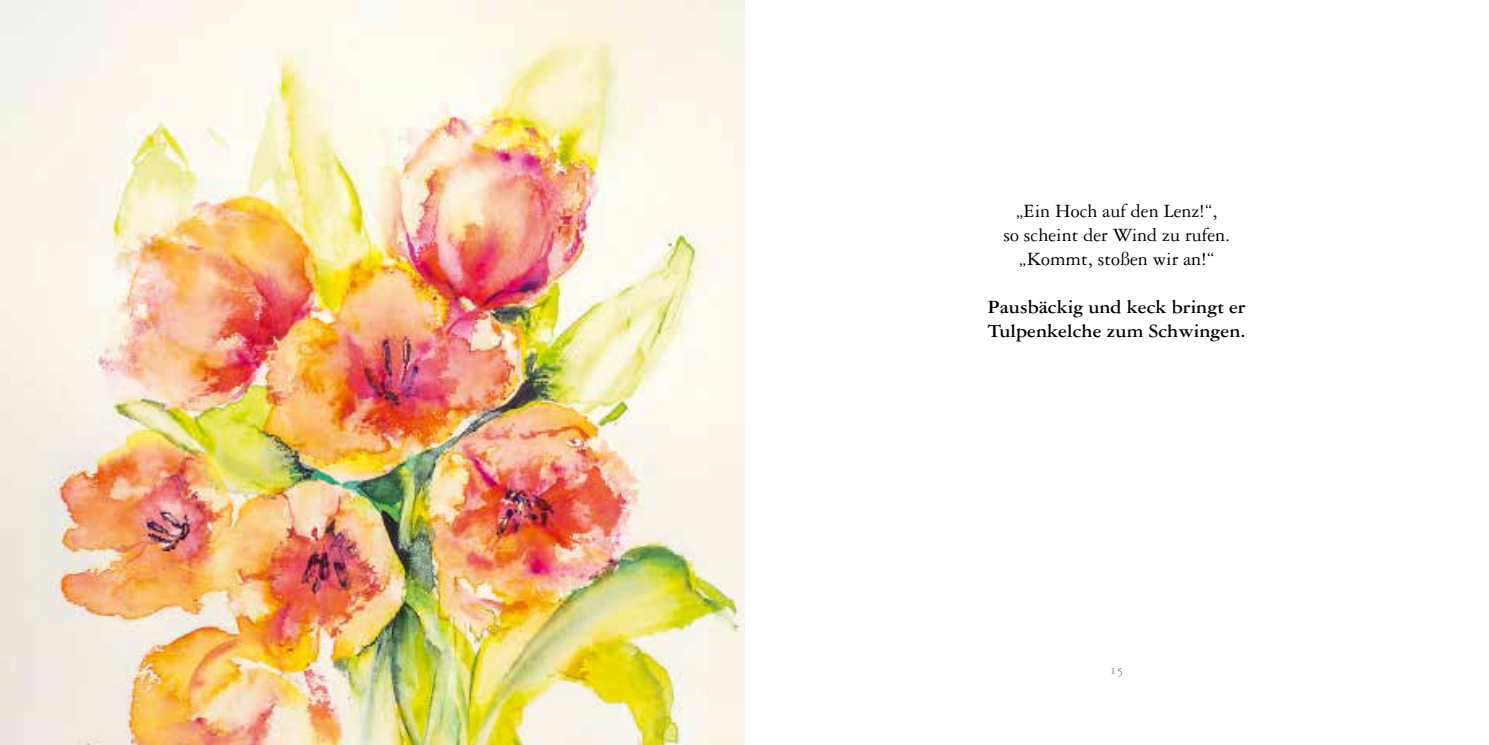
<style>
.page{position:relative;width:1489px;height:745px;background:#fff}
.page>*{position:absolute;margin:0;border:0;box-sizing:border-box;transform-origin:0 0}
.t1{font:20px/24px "Garamond Three";color:#000;text-align:center}
.t2{font:700 20px/24px "Garamond Three";color:#000}
.t3{font:13.75px "Garamond Three SC";color:#878786}
</style>
<div class="page">
<img style="left:0;top:0;width:744px;height:744px">
<p class="t1" style="left:1003px;top:199px;width:228px">„Ein Hoch auf den Lenz!“,<br>so scheint der Wind zu rufen. „Kommt, stoßen wir an!“</p>
<p class="t2" style="left:987px;top:294px;width:259px">Pausbäckig und keck bringt er<br>Tulpenkelche zum Schwingen.</p>
<p class="t3" style="left:1109px;top:662px;width:15px">15</p>
</div>
